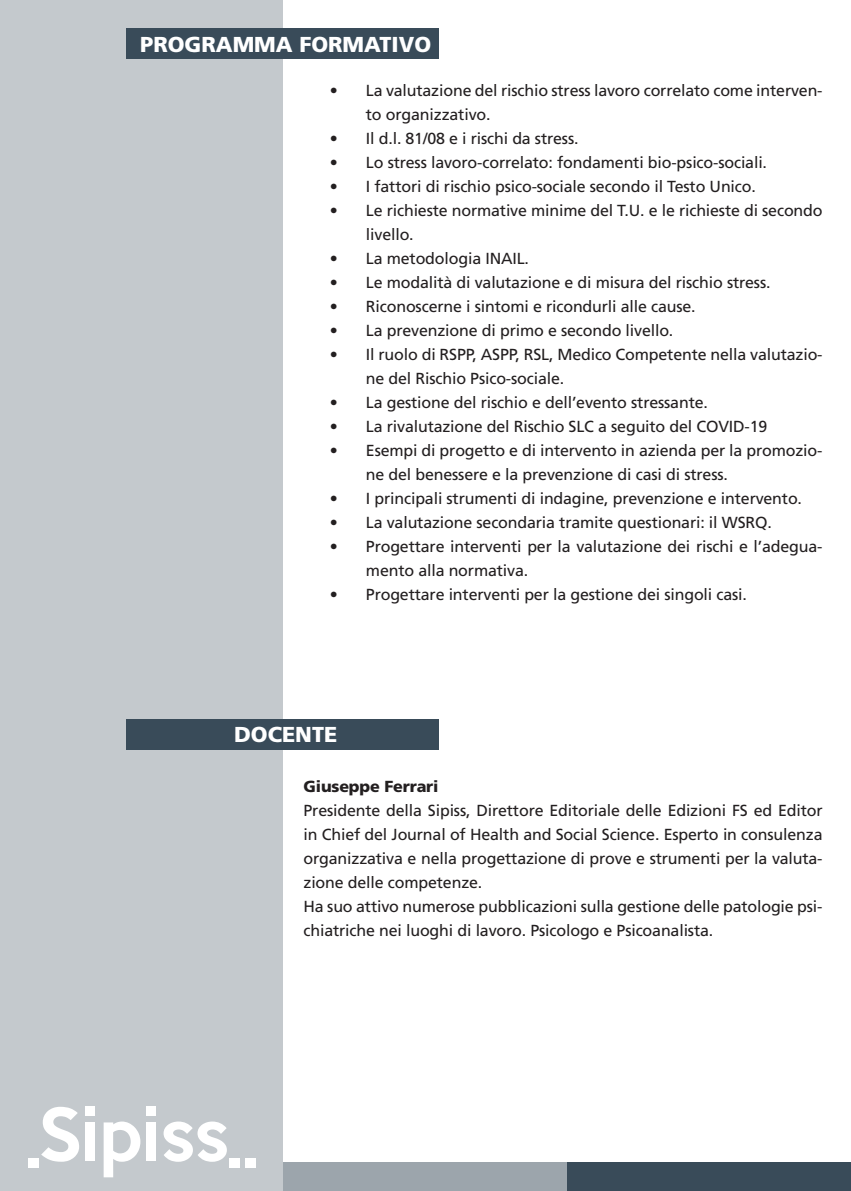
<style>
.page{position:relative;width:851px;height:1191px;background:#fff}
.page>*{position:absolute;margin:0;border:0;box-sizing:border-box;transform-origin:0 0}
.t1{font:900 21.6px "Frutiger LT Std";color:#fff}
.t2{font:16px/24px "Frutiger LT Std";letter-spacing:-.01em;color:#231f20}
.t3{font:900 16px "Frutiger LT Std";letter-spacing:-.01em;color:#231f20}
</style>
<div class="page">
<div style="left:0;top:0;width:283px;height:1191px;background:#c4c9cd"></div>
<div style="left:283px;top:1162px;width:284px;height:29px;background:#9ca5ac"></div>
<div style="left:567px;top:1162px;width:283px;height:29px;background:#394b59"></div>
<div style="left:127px;top:28px;width:311px;height:31px;background:#394b59"></div>
<svg style="left:41px;top:1106px;width:38px;height:55px"></svg>
<div style="left:85px;top:1122px;width:10px;height:38px;background:#fff"></div>
<div style="left:85px;top:1106px;width:10px;height:9px;background:#fff"></div>
<svg style="left:104px;top:1121px;width:36px;height:56px"></svg>
<div style="left:146px;top:1122px;width:10px;height:38px;background:#fff"></div>
<div style="left:146px;top:1106px;width:10px;height:9px;background:#fff"></div>
<svg style="left:163px;top:1121px;width:64px;height:40px"></svg>
<div style="left:28px;top:1158px;width:11px;height:10px;background:#fff"></div>
<div style="left:245px;top:1158px;width:10px;height:9px;background:#fff"></div>
<div style="left:229px;top:1158px;width:10px;height:9px;background:#fff"></div>
<div style="left:127px;top:719px;width:311px;height:30px;background:#394b59"></div>
<p class="t1" style="left:140px;top:31px;width:292px">PROGRAMMA FORMATIVO</p>
<p class="t2" style="left:366px;top:79px;width:458px;text-indent:-36px">• La valutazione del rischio stress lavoro correlato come interven&shy;to organizzativo.</p>
<p class="t2" style="left:330px;top:127px;width:250px">• Il d.l. 81/08 e i rischi da stress.</p>
<p class="t2" style="left:330px;top:151px;width:438px">• Lo stress lavoro-correlato: fondamenti bio-psico-sociali.</p>
<p class="t2" style="left:330px;top:175px;width:427px">• I fattori di rischio psico-sociale secondo il Testo Unico.</p>
<p class="t2" style="left:366px;top:199px;width:458px;text-indent:-36px">• Le richieste normative minime del T.U. e le richieste di secondo livello.</p>
<p class="t2" style="left:330px;top:247px;width:201px">• La metodologia INAIL.</p>
<p class="t2" style="left:330px;top:271px;width:442px">• Le modalità di valutazione e di misura del rischio stress.</p>
<p class="t2" style="left:330px;top:295px;width:367px">• Riconoscerne i sintomi e ricondurli alle cause.</p>
<p class="t2" style="left:330px;top:319px;width:345px">• La prevenzione di primo e secondo livello.</p>
<p class="t2" style="left:366px;top:343px;width:458px;text-indent:-36px">• Il ruolo di RSPP, ASPP, RSL, Medico Competente nella valutazio&shy;ne del Rischio Psico-sociale.</p>
<p class="t2" style="left:330px;top:391px;width:379px">• La gestione del rischio e dell’evento stressante.</p>
<p class="t2" style="left:330px;top:415px;width:439px">• La rivalutazione del Rischio SLC a seguito del COVID-19</p>
<p class="t2" style="left:366px;top:439px;width:458px;text-indent:-36px">• Esempi di progetto e di intervento in azienda per la promozio&shy;ne del benessere e la prevenzione di casi di stress.</p>
<p class="t2" style="left:330px;top:487px;width:473px">• I principali strumenti di indagine, prevenzione e intervento.</p>
<p class="t2" style="left:330px;top:511px;width:443px">• La valutazione secondaria tramite questionari: il WSRQ.</p>
<p class="t2" style="left:366px;top:535px;width:458px;text-indent:-36px">• Progettare interventi per la valutazione dei rischi e l’adegua&shy;mento alla normativa.</p>
<p class="t2" style="left:330px;top:583px;width:418px">• Progettare interventi per la gestione dei singoli casi.</p>
<p class="t1" style="left:234px;top:721px;width:105px">DOCENTE</p>
<p class="t3" style="left:303px;top:777px;width:136px">Giuseppe Ferrari</p>
<p class="t2" style="left:303px;top:799px;width:520px;text-align:justify">Presidente della Sipiss, Direttore Editoriale delle Edizioni FS ed Editor in Chief del Journal of Health and Social Science. Esperto in consulenza organizzativa e nella progettazione di prove e strumenti per la valuta&shy;zione delle competenze.</p>
<p class="t2" style="left:303px;top:895px;width:520px">Ha suo attivo numerose pubblicazioni sulla gestione delle patologie psi&shy;chiatriche nei luoghi di lavoro. Psicologo e Psicoanalista.</p>
</div>
